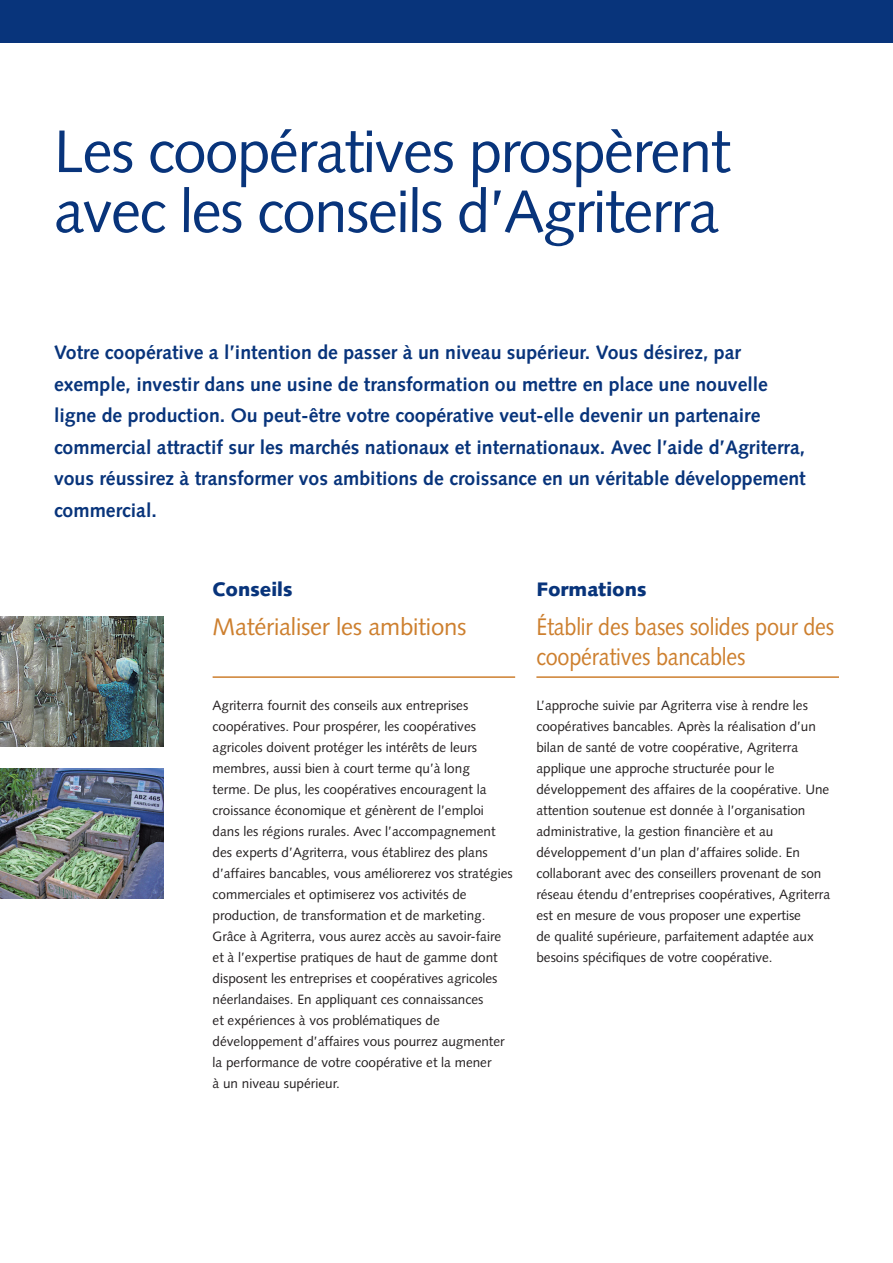
<style>
.page{position:relative;width:893px;height:1263px;background:#fff}
.page>*{position:absolute;margin:0;border:0;box-sizing:border-box;transform-origin:0 0}
.grote_kop{font:60px/60px "Syntax LT Std";letter-spacing:-.025em;color:#08347b}
.tussenkopje{font:24px/30px "Syntax LT Std";letter-spacing:-.01em;color:#cd7f2e;scale:.9 1}
.tussenkopje-2{font:24px "Syntax LT Std";letter-spacing:-.01em;color:#cd7f2e}
.body{font:700 19.5px/31.5px "Syntax LT Std";color:#08347b}
.tussenkopje-3{font:900 19.5px "Syntax LT Std";color:#08347b}
.body-2{font:13.5px/21px "Syntax LT Std";color:#231f20}
</style>
<div class="page">
<hr style="left:213px;top:676px;width:302px;height:2px;background:#cd7f2e">
<hr style="left:536px;top:676px;width:303px;height:2px;background:#cd7f2e">
<img style="left:0;top:617px;width:163px;height:129px">
<img style="left:0;top:768px;width:163px;height:130px">
<div style="left:0;top:0;width:893px;height:43px;background:#08347b"></div>
<p class="grote_kop" style="left:54px;top:121px;width:678px">Les coopératives prospèrent avec les conseils d’Agriterra</p>
<p class="body" style="left:54px;top:337px;width:753px">Votre coopérative a l’intention de passer à un niveau supérieur. Vous désirez, par exemple, investir dans une usine de transformation ou mettre en place une nouvelle ligne de production. Ou peut-être votre coopérative veut-elle devenir un partenaire commercial attractif sur les marchés nationaux et internationaux. Avec l’aide d’Agriterra, vous réussirez à transformer vos ambitions de croissance en un véritable développement commercial.</p>
<p class="tussenkopje-3" style="left:213px;top:578px;width:81px">Conseils</p>
<p class="tussenkopje-2" style="left:213px;top:612px;width:255px">Matérialiser les ambitions</p>
<p class="body-2" style="left:213px;top:695px;width:302px">Agriterra fournit des conseils aux entreprises coopératives. Pour prospérer, les coopératives agricoles doivent protéger les intérêts de leurs membres, aussi bien à court terme qu’à long<br>terme. De plus, les coopératives encouragent la croissance économique et génèrent de l’emploi dans les régions rurales. Avec l’accompagnement des experts d’Agriterra, vous établirez des plans d’affaires bancables, vous améliorerez vos stratégies commerciales et optimiserez vos activités de production, de transformation et de marketing.<br>Grâce à Agriterra, vous aurez accès au savoir-faire et à l’expertise pratiques de haut de gamme dont disposent les entreprises et coopératives agricoles néerlandaises. En appliquant ces connaissances<br>et expériences à vos problématiques de développement d’affaires vous pourrez augmenter la performance de votre coopérative et la mener<br>à un niveau supérieur.</p>
<p class="tussenkopje-3" style="left:536px;top:578px;width:112px">Formations</p>
<p class="tussenkopje" style="left:536px;top:612px;width:332px">Établir des bases solides pour des coopératives bancables</p>
<p class="body-2" style="left:536px;top:695px;width:295px">L’approche suivie par Agriterra vise à rendre les coopératives bancables. Après la réalisation d’un bilan de santé de votre coopérative, Agriterra applique une approche structurée pour le développement des affaires de la coopérative. Une attention soutenue est donnée à l’organisation administrative, la gestion financière et au développement d’un plan d’affaires solide. En collaborant avec des conseillers provenant de son réseau étendu d’entreprises coopératives, Agriterra est en mesure de vous proposer une expertise<br>de qualité supérieure, parfaitement adaptée aux besoins spécifiques de votre coopérative.</p>
</div>
